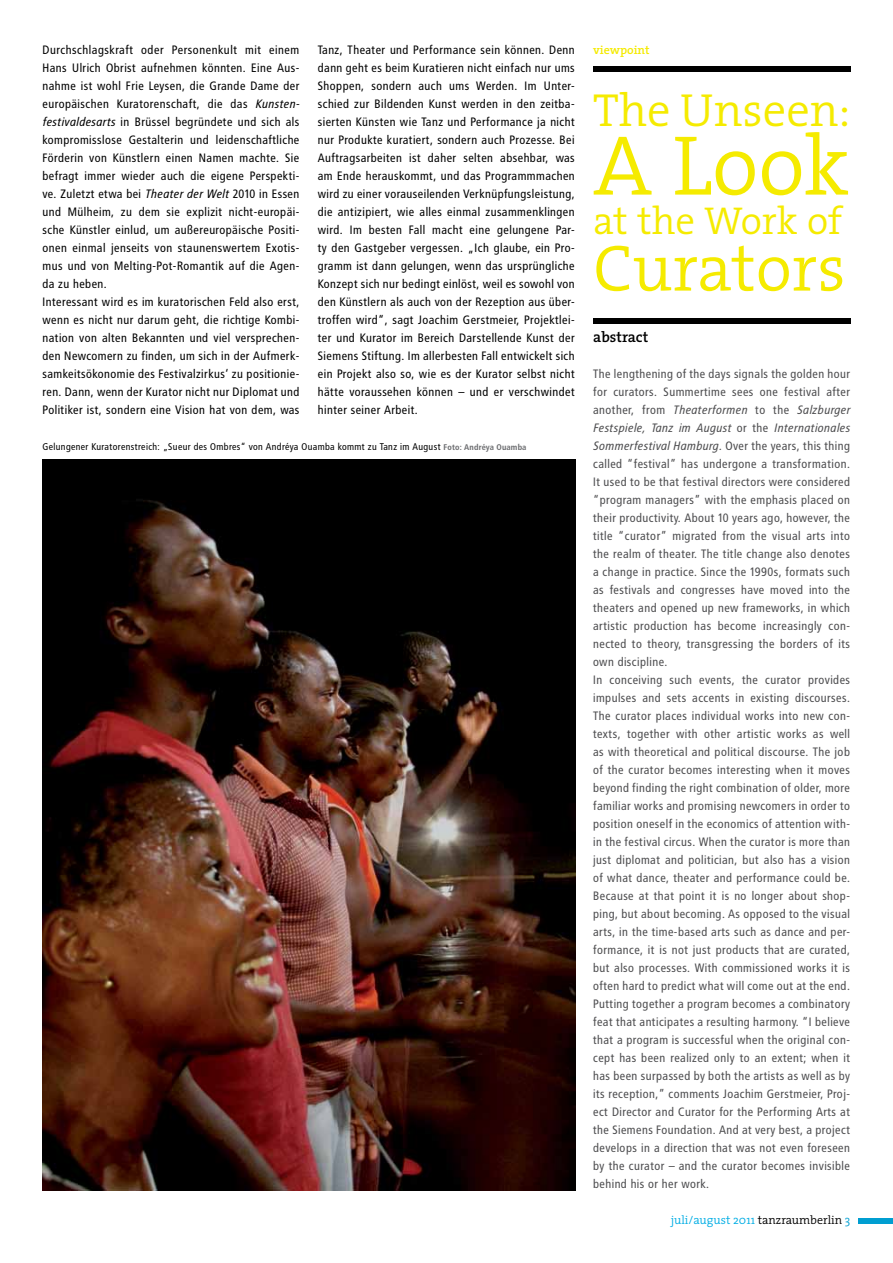
<style>
.page{position:relative;width:893px;height:1263px;background:#fff}
.page>*{position:absolute;margin:0;border:0;box-sizing:border-box;transform-origin:0 0}
.t1{font:300 85.5px "The Serif";color:#f5eb00}
.t2{font:300 66px "The Serif";color:#f5eb00}
.t3{font:300 46.65px "The Serif";color:#f5eb00}
.t4{font:300 39px "The Serif";color:#f5eb00}
.t5{font:600 15px "The Serif";color:#000}
.t6{font:12.15px/18px "Transit Print OT";color:#4d4d4f}
.t7{font:12.15px/18px "Transit Print OT";color:#000}
.t8{font:300 12px "The Serif";color:#00ade4}
.t9{font:600 12px "The Serif";color:#f5eb00}
.t10{font:9.75px "Transit Print OT";color:#000}
.s1{font-style:italic}
.s2{font-family:"Transit Print OT Bld";font-size:8.25px;color:#6d6e71}
.s3{color:#000}
.s4{color:#009ed1}
</style>
<div class="page">
<div style="left:858px;top:1218px;width:35px;height:6px;background:#009ed1"></div>
<img style="left:43px;top:459px;width:533px;height:732px">
<div style="left:593px;top:318px;width:257px;height:6px;background:#000"></div>
<div style="left:593px;top:66px;width:257px;height:6px;background:#000"></div>
<p class="t7" style="left:43px;top:41px;width:259px">Durchschlagskraft oder Personenkult mit einem Hans Ulrich Obrist aufnehmen könnten. Eine Aus&shy;nahme ist wohl Frie Leysen, die Grande Dame der europäischen Kuratorenschaft, die das <span class="s1">Kunsten&shy;festivaldesarts</span> in Brüssel begründete und sich als kompromisslose Gestalterin und leidenschaftliche Förderin von Künstlern einen Namen machte. Sie befragt immer wieder auch die eigene Perspekti&shy;ve. Zuletzt etwa bei <span class="s1">Theater der Welt</span> 2010 in Essen und Mülheim, zu dem sie explizit nicht-europäi&shy;sche Künstler einlud, um außereuropäische Positi&shy;onen einmal jenseits von staunenswertem Exotis&shy;mus und von Melting-Pot-Romantik auf die Agen&shy;da zu heben.<br>Interessant wird es im kuratorischen Feld also erst, wenn es nicht nur darum geht, die richtige Kombi&shy;nation von alten Bekannten und viel versprechen&shy;den Newcomern zu finden, um sich in der Aufmerk&shy;samkeitsökonomie des Festivalzirkus‘ zu positionie&shy;ren. Dann, wenn der Kurator nicht nur Diplomat und Politiker ist, sondern eine Vision hat von dem, was</p>
<p class="t7" style="left:318px;top:41px;width:259px;text-align:justify">Tanz, Theater und Performance sein können. Denn dann geht es beim Kuratieren nicht einfach nur ums Shoppen, sondern auch ums Werden. Im Unter&shy;schied zur Bildenden Kunst werden in den zeitba&shy;sierten Künsten wie Tanz und Performance ja nicht nur Produkte kuratiert, sondern auch Prozesse. Bei Auftragsarbeiten ist daher selten absehbar, was am Ende herauskommt, und das Programmmachen wird zu einer vorauseilenden Verknüpfungsleistung, die antizipiert, wie alles einmal zusammenklingen wird. Im besten Fall macht eine gelungene Par&shy;ty den Gastgeber vergessen. „Ich glaube, ein Pro&shy;gramm ist dann gelungen, wenn das ursprüngliche Konzept sich nur bedingt einlöst, weil es sowohl von den Künstlern als auch von der Rezeption aus über&shy;troffen wird“, sagt Joachim Gerstmeier, Projektlei&shy;ter und Kurator im Bereich Darstellende Kunst der Siemens Stiftung. Im allerbesten Fall entwickelt sich ein Projekt also so, wie es der Kurator selbst nicht hätte voraussehen können – und er verschwindet hinter seiner Arbeit.</p>
<p class="t10" style="left:43px;top:441px;width:486px">Gelungener Kuratorenstreich: „Sueur des Ombres“ von Andréya Ouamba kommt zu Tanz im August <span class="s2">Foto: Andréya Ouamba</span></p>
<p class="t9" style="left:593px;top:40px;width:58px">viewpoint</p>
<h3 class="t3" style="left:593px;top:71px;width:259px">The Unseen:</h3>
<h1 class="t1" style="left:593px;top:95px;width:258px">A Look</h1>
<h3 class="t4" style="left:593px;top:188px;width:250px">at the Work of</h3>
<h2 class="t2" style="left:593px;top:214px;width:254px">Curators</h2>
<p class="t5" style="left:593px;top:324px;width:57px">abstract</p>
<p class="t6" style="left:593px;top:365px;width:259px">The lengthening of the days signals the golden hour for curators. Summertime sees one festival after another, from <span class="s1">Theaterformen</span> to the <span class="s1">Salzburger Festspiele, Tanz im August</span> or the <span class="s1">Internationales Sommerfestival Hamburg.</span> Over the years, this thing called “festival” has undergone a transformation.<br>It used to be that festival directors were considered “program managers” with the emphasis placed on their productivity. About 10 years ago, however, the title “curator” migrated from the visual arts into the realm of theater. The title change also denotes a change in practice. Since the 1990s, formats such as festivals and congresses have moved into the theaters and opened up new frameworks, in which artistic production has become increasingly con&shy;nected to theory, transgressing the borders of its own discipline.<br>In conceiving such events, the curator provides impulses and sets accents in existing discourses.<br>The curator places individual works into new con&shy;texts, together with other artistic works as well as with theoretical and political discourse. The job of the curator becomes interesting when it moves beyond finding the right combination of older, more familiar works and promising newcomers in order to position oneself in the economics of attention with&shy;in the festival circus. When the curator is more than just diplomat and politician, but also has a vision of what dance, theater and performance could be.<br>Because at that point it is no longer about shop&shy;ping, but about becoming. As opposed to the visual arts, in the time-based arts such as dance and per&shy;formance, it is not just products that are curated, but also processes. With commissioned works it is often hard to predict what will come out at the end.<br>Putting together a program becomes a combinatory feat that anticipates a resulting harmony. “I believe that a program is successful when the original con&shy;cept has been realized only to an extent; when it has been surpassed by both the artists as well as by its reception,” comments Joachim Gerstmeier, Proj&shy;ect Director and Curator for the Performing Arts at the Siemens Foundation. And at very best, a project develops in a direction that was not even foreseen by the curator – and the curator becomes invisible behind his or her work.</p>
<p class="t8" style="left:671px;top:1210px;width:181px">juli/august 2011 <span class="s3">tanzraumberlin</span> <span class="s4">3</span></p>
</div>
